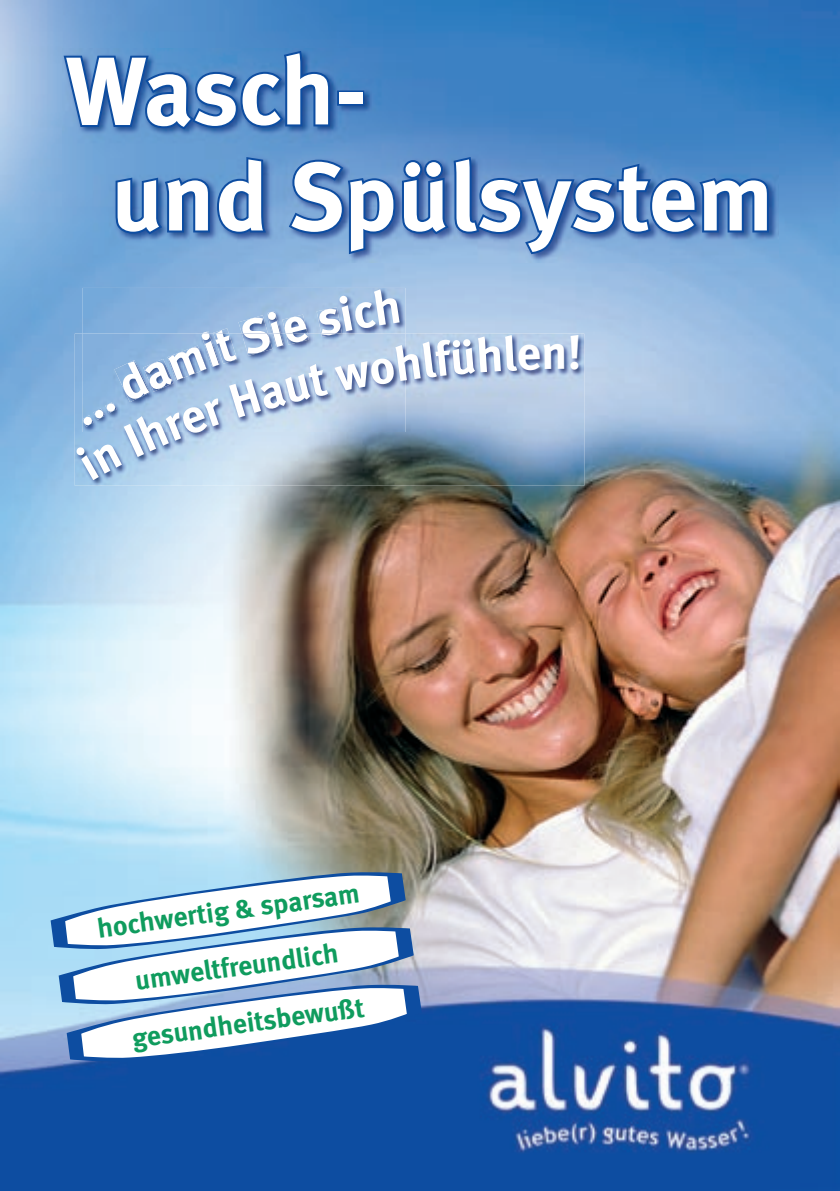
<style>
.page{position:relative;width:840px;height:1191px;background:#fff}
.page>*{position:absolute;margin:0;border:0;box-sizing:border-box;transform-origin:0 0}
.t1{font:96px/106px "Meta Bold LF";color:#fff}
.t2{font:48px "Meta Bold LF";color:#fff}
.t3{font:27.4px "Meta Bold LF";color:#0f9c5e}
</style>
<div class="page">
<img style="left:0;top:0;width:839px;height:1191px">
<svg style="left:51px;top:871px;width:370px;height:191px"></svg>
<img style="left:61px;top:0;width:709px;height:572px">
<h1 class="t1" style="left:111px;top:37px;width:663px;text-indent:-45px">Wasch-<br>und Spülsystem</h1>
<h2 class="t2" style="left:567px;top:324px;width:16px">!</h2>
<p class="t3" style="left:95px;top:912px;width:265px;rotate:-8deg">hochwertig &amp; sparsam</p>
<p class="t3" style="left:133px;top:964px;width:206px;rotate:-8deg">umweltfreundlich</p>
<p class="t3" style="left:130px;top:1023px;width:235px;rotate:-8deg">gesundheitsbewußt</p>
</div>
